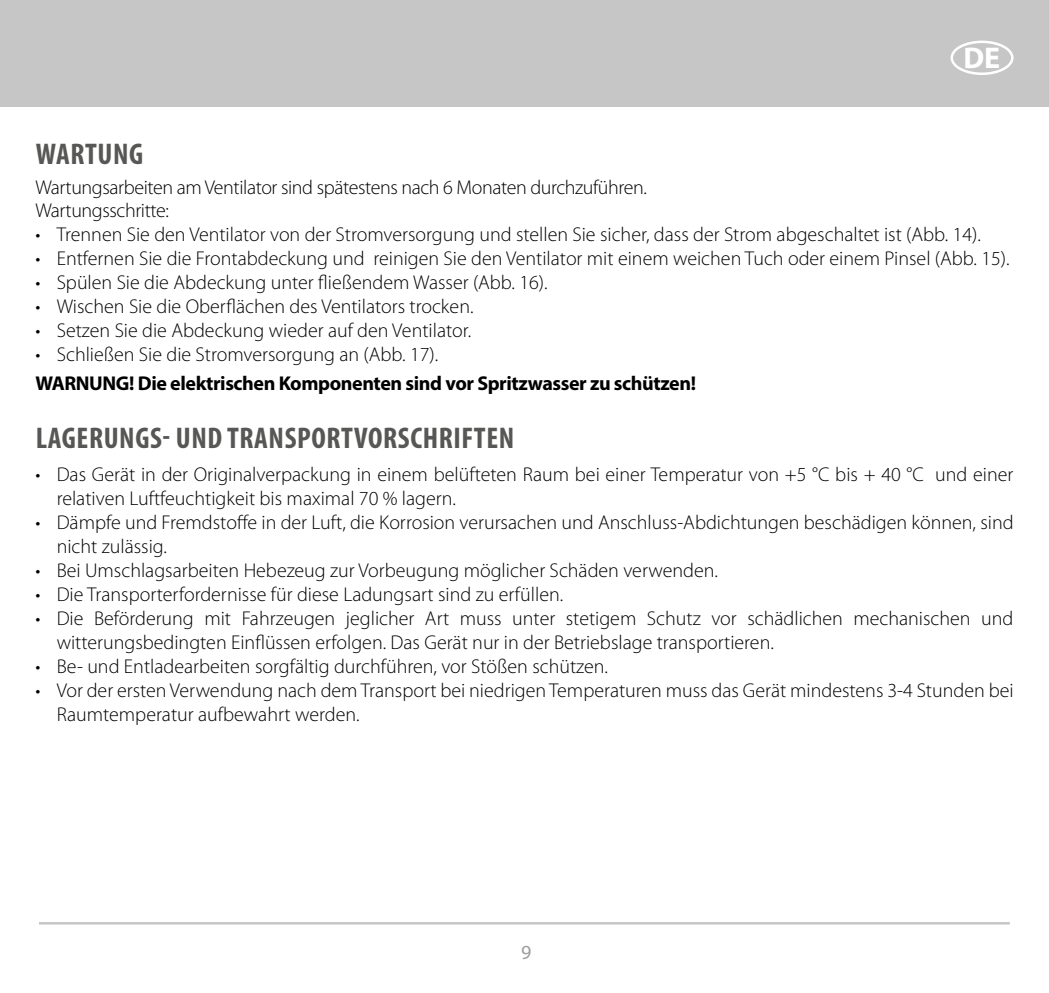
<style>
.page{position:relative;width:1049px;height:993px;background:#fff}
.page>*{position:absolute;margin:0;border:0;box-sizing:border-box;transform-origin:0 0}
.t1{font:700 condensed 30px "Myriad Pro";letter-spacing:.02em;color:#575756}
.t2{font:700 30px "Myriad Pro";color:#fff}
.t3{font:300 20px/24px "Myriad Pro";color:#000}
.t4{font:300 20px/22.5px "Myriad Pro";letter-spacing:-.02em;color:#000}
.t5{font:700 20px "Myriad Pro";letter-spacing:-.02em;color:#000}
.t6{font:20px "Myriad Pro";color:#9d9d9c}
</style>
<div class="page">
<div style="left:0;top:0;width:1049px;height:106px;background:#c6c6c6"></div>
<div style="left:950px;top:41px;width:63px;height:34px;border:2px solid #fff;border-radius:50%"></div>
<hr style="left:39px;top:921px;width:971px;height:3px;background:#c6c6c6">
<h1 class="t2" style="left:963px;top:38px;width:38px">DE</h1>
<h1 class="t1" style="left:36px;top:135px;width:109px">WARTUNG</h1>
<p class="t4" style="left:35px;top:176px;width:613px">Wartungsarbeiten am Ventilator sind spätestens nach 6 Monaten durchzuführen.<br>Wartungsschritte:</p>
<p class="t3" style="left:35px;top:222px;width:947px">• Trennen Sie den Ventilator von der Stromversorgung und stellen Sie sicher, dass der Strom abgeschaltet ist (Abb. 14).</p>
<p class="t3" style="left:35px;top:246px;width:976px">• Entfernen Sie die Frontabdeckung und reinigen Sie den Ventilator mit einem weichen Tuch oder einem Pinsel (Abb. 15).</p>
<p class="t3" style="left:35px;top:270px;width:514px">• Spülen Sie die Abdeckung unter fließendem Wasser (Abb. 16).</p>
<p class="t3" style="left:35px;top:294px;width:440px">• Wischen Sie die Oberflächen des Ventilators trocken.</p>
<p class="t3" style="left:35px;top:318px;width:437px">• Setzen Sie die Abdeckung wieder auf den Ventilator.</p>
<p class="t3" style="left:35px;top:342px;width:404px">• Schließen Sie die Stromversorgung an (Abb. 17).</p>
<p class="t5" style="left:35px;top:370px;width:662px">WARNUNG! Die elektrischen Komponenten sind vor Spritzwasser zu schützen!</p>
<h1 class="t1" style="left:36px;top:419px;width:480px">LAGERUNGS- UND TRANSPORTVORSCHRIFTEN</h1>
<p class="t3" style="left:57px;top:462px;width:958px;text-indent:-21px">• Das Gerät in der Originalverpackung in einem belüfteten Raum bei einer Temperatur von +5 °C bis + 40 °C und einer relativen Luftfeuchtigkeit bis maximal 70 % lagern.</p>
<p class="t3" style="left:57px;top:510px;width:958px;text-indent:-21px">• Dämpfe und Fremdstoffe in der Luft, die Korrosion verursachen und Anschluss-Abdichtungen beschädigen können, sind nicht zulässig.</p>
<p class="t3" style="left:35px;top:558px;width:684px">• Bei Umschlagsarbeiten Hebezeug zur Vorbeugung möglicher Schäden verwenden.</p>
<p class="t3" style="left:35px;top:582px;width:529px">• Die Transporterfordernisse für diese Ladungsart sind zu erfüllen.</p>
<p class="t3" style="left:57px;top:606px;width:958px;text-indent:-21px">• Die Beförderung mit Fahrzeugen jeglicher Art muss unter stetigem Schutz vor schädlichen mechanischen und witterungsbedingten Einflüssen erfolgen. Das Gerät nur in der Betriebslage transportieren.</p>
<p class="t3" style="left:35px;top:654px;width:574px">• Be- und Entladearbeiten sorgfältig durchführen, vor Stößen schützen.</p>
<p class="t3" style="left:57px;top:678px;width:958px;text-indent:-21px">• Vor der ersten Verwendung nach dem Transport bei niedrigen Temperaturen muss das Gerät mindestens 3-4 Stunden bei<br>Raumtemperatur aufbewahrt werden.</p>
<p class="t6" style="left:521px;top:939px;width:12px">9</p>
</div>
